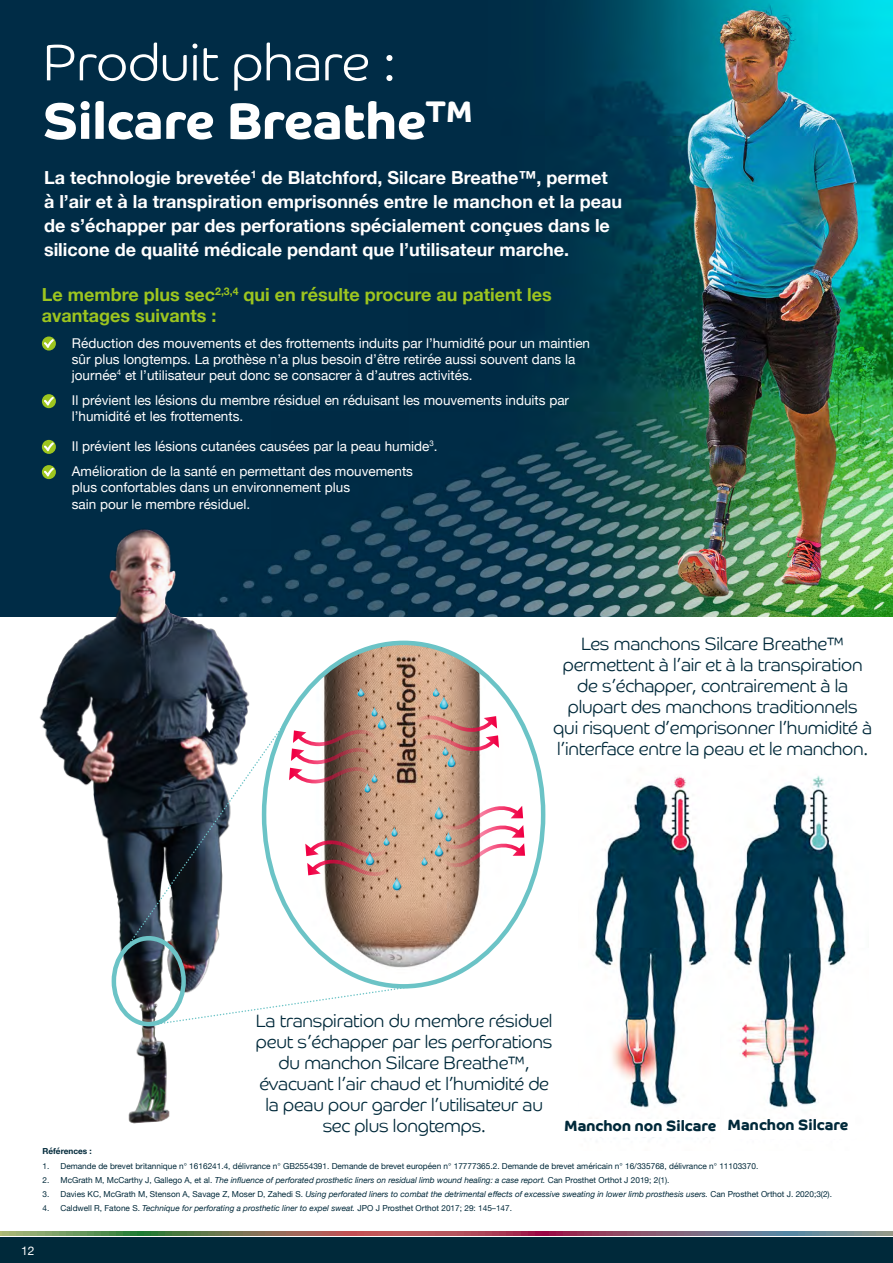
<style>
.page{position:relative;width:893px;height:1263px;background:#fff}
.page>*{position:absolute;margin:0;border:0;box-sizing:border-box;transform-origin:0 0}
.Body_Copy{font:700 51.3px/58.5px "Co Headline";color:#fff}
.Body_Copy-2{font:300 18px/21px "Co Headline";letter-spacing:-.01em;color:#00293a;text-align:center}
.Introductory_Text{font:700 18px/24px "Helvetica Neue";color:#fff}
.Body_Copy-3{font:700 18px/21.6px "Helvetica Neue";color:#9dc51f}
.t1{font:700 15px "Co Headline";color:#00293a}
.Body_Copy-4{font:13.5px/16.2px "Helvetica Neue";color:#fff}
.t2{font:12px "Helvetica Neue";color:#fff}
.Body_Copy-5{font:italic 8.25px "Helvetica Neue";color:#00293a}
.Body_Copy-6{font:8.25px "Helvetica Neue";color:#00293a}
.Body_Copy-7{font:700 8.25px "Helvetica Neue";color:#00293a}
.s1{font-weight:300}
.s2{font-style:normal}
.s3{font-style:italic}
</style>
<div class="page">
<svg style="left:0;top:1231px;width:893px;height:4px;background:#856a65"></svg>
<img style="left:0;top:0;width:893px;height:617px">
<div style="left:0;top:1238px;width:893px;height:25px;background:#00293a"></div>
<svg style="left:42px;top:336px;width:14px;height:15px"></svg>
<svg style="left:44px;top:339px;width:10px;height:9px"></svg>
<div style="left:42px;top:394px;width:14px;height:14px;background:#9dc51f;border-radius:50%"></div>
<svg style="left:44px;top:397px;width:10px;height:8px"></svg>
<div style="left:42px;top:440px;width:14px;height:14px;background:#9dc51f;border-radius:50%"></div>
<svg style="left:44px;top:442px;width:10px;height:9px"></svg>
<div style="left:42px;top:465px;width:14px;height:14px;background:#9dc51f;border-radius:50%"></div>
<svg style="left:44px;top:468px;width:10px;height:8px"></svg>
<img style="left:31px;top:514px;width:226px;height:610px">
<img style="left:589px;top:776px;width:118px;height:362px">
<img style="left:734px;top:775px;width:112px;height:334px">
<img style="left:306px;top:643px;width:237px;height:341px">
<div style="left:371px;top:707px;width:8px;height:10px;background:#231f20;opacity:.37"></div>
<div style="left:372px;top:707px;width:6px;height:9px;background:#231f20;opacity:.37"></div>
<div style="left:364px;top:783px;width:7px;height:10px;background:#231f20;opacity:.37"></div>
<div style="left:357px;top:687px;width:8px;height:10px;background:#231f20;opacity:.37"></div>
<div style="left:358px;top:687px;width:6px;height:9px;background:#231f20;opacity:.37"></div>
<svg style="left:310px;top:723px;width:69px;height:69px"></svg>
<div style="left:372px;top:773px;width:6px;height:10px;background:#231f20;opacity:.37"></div>
<div style="left:377px;top:717px;width:10px;height:14px;background:#231f20;opacity:.37"></div>
<div style="left:378px;top:716px;width:9px;height:14px;background:#231f20;opacity:.37"></div>
<svg style="left:411px;top:709px;width:88px;height:50px"></svg>
<div style="left:443px;top:746px;width:6px;height:10px;background:#231f20;opacity:.37"></div>
<div style="left:432px;top:687px;width:8px;height:10px;background:#231f20;opacity:.37"></div>
<div style="left:433px;top:687px;width:6px;height:9px;background:#231f20;opacity:.37"></div>
<div style="left:421px;top:856px;width:8px;height:10px;background:#231f20;opacity:.37"></div>
<div style="left:422px;top:856px;width:6px;height:9px;background:#231f20;opacity:.37"></div>
<div style="left:391px;top:827px;width:7px;height:10px;background:#231f20;opacity:.37"></div>
<img style="left:310px;top:827px;width:87px;height:55px">
<div style="left:391px;top:827px;width:6px;height:9px;background:#231f20;opacity:.37"></div>
<div style="left:447px;top:754px;width:9px;height:14px;background:#231f20;opacity:.37"></div>
<div style="left:447px;top:753px;width:9px;height:14px;background:#231f20;opacity:.37"></div>
<div style="left:434px;top:844px;width:10px;height:14px;background:#231f20;opacity:.37"></div>
<div style="left:434px;top:807px;width:10px;height:14px;background:#231f20;opacity:.37"></div>
<svg style="left:435px;top:803px;width:90px;height:66px"></svg>
<div style="left:435px;top:806px;width:9px;height:13px;background:#231f20;opacity:.37"></div>
<div style="left:439px;top:696px;width:9px;height:14px;background:#231f20;opacity:.37"></div>
<div style="left:439px;top:695px;width:9px;height:14px;background:#231f20;opacity:.37"></div>
<div style="left:392px;top:877px;width:10px;height:14px;background:#231f20;opacity:.37"></div>
<div style="left:393px;top:876px;width:9px;height:14px;background:#231f20;opacity:.37"></div>
<div style="left:112px;top:936px;width:74px;height:90px;border:4px solid #6bc3c6;border-radius:50%"></div>
<svg style="left:121px;top:688px;width:189px;height:267px"></svg>
<svg style="left:148px;top:982px;width:288px;height:45px"></svg>
<div style="left:564px;top:1119px;width:156px;height:17px;background:#fff"></div>
<p class="Body_Copy" style="left:43px;top:33px;width:431px"><span class="s1">Produit phare :<br></span>Silcare Breathe<sup>TM</sup></p>
<p class="Introductory_Text" style="left:44px;top:166px;width:580px">La technologie brevetée<sup>1</sup> de Blatchford, Silcare Breathe™, permet à l’air et à la transpiration emprisonnés entre le manchon et la peau de s’échapper par des perforations spécialement conçues dans le silicone de qualité médicale pendant que l’utilisateur marche.</p>
<p class="Body_Copy-3" style="left:42px;top:284px;width:511px">Le membre plus sec<sup>2,3,4</sup> qui en résulte procure au patient les avantages suivants :</p>
<p class="Body_Copy-4" style="left:72px;top:335px;width:520px">Réduction des mouvements et des frottements induits par l’humidité pour un maintien sûr plus longtemps. La prothèse n’a plus besoin d’être retirée aussi souvent dans la journée<sup>4</sup> et l’utilisateur peut donc se consacrer à d’autres activités.</p>
<p class="Body_Copy-4" style="left:72px;top:393px;width:499px">Il prévient les lésions du membre résiduel en réduisant les mouvements induits par l’humidité et les frottements.</p>
<p class="Body_Copy-4" style="left:72px;top:439px;width:367px">Il prévient les lésions cutanées causées par la peau humide<sup>3</sup>.</p>
<p class="Body_Copy-4" style="left:72px;top:464px;width:343px">Amélioration de la santé en permettant des mouvements plus confortables dans un environnement plus<br>sain pour le membre résiduel.</p>
<p class="Body_Copy-2" style="left:553px;top:633px;width:320px">Les manchons Silcare Breathe™ permettent à l’air et à la transpiration de s’échapper, contrairement à la plupart des manchons traditionnels qui risquent d’emprisonner l’humidité à l’interface entre la peau et le manchon.</p>
<p class="Body_Copy-2" style="left:256px;top:1010px;width:298px">La transpiration du membre résiduel peut s’échapper par les perforations du manchon Silcare Breathe™, évacuant l’air chaud et l’humidité de la peau pour garder l’utilisateur au sec plus longtemps.</p>
<p class="t1" style="left:564px;top:1116px;width:154px">Manchon non Silcare</p>
<p class="t1" style="left:728px;top:1116px;width:122px">Manchon Silcare</p>
<p class="Body_Copy-7" style="left:43px;top:1145px;width:51px">Références :</p>
<p class="Body_Copy-6" style="left:43px;top:1160px;width:717px">1. Demande de brevet britannique n° 1616241.4, délivrance n° GB2554391. Demande de brevet européen n° 17777365.2. Demande de brevet américain n° 16/335768, délivrance n° 11103370.</p>
<p class="Body_Copy-5" style="left:43px;top:1174px;width:628px"><span class="s2">2. McGrath M, McCarthy J, Gallego A, et al.</span> The influence of perforated prosthetic liners on residual limb wound healing: a case report. <span class="s2">Can Prosthet Orthot J 2019; 2(1).</span></p>
<p class="Body_Copy-5" style="left:43px;top:1188px;width:791px"><span class="s2">3. Davies KC, McGrath M, Stenson A, Savage Z, Moser D, Zahedi S.</span> Using perforated liners to combat the detrimental effects of excessive sweating in lower limb prosthesis users. <span class="s2">Can Prosthet Orthot J. 2020;3(2).</span></p>
<p class="Body_Copy-6" style="left:43px;top:1202px;width:471px">4. Caldwell R, Fatone S. <span class="s3">Technique for perforating a prosthetic liner to expel sweat.</span> JPO J Prosthet Orthot 2017; 29: 145–147.</p>
<p class="t2" style="left:21px;top:1242px;width:15px">12</p>
</div>
